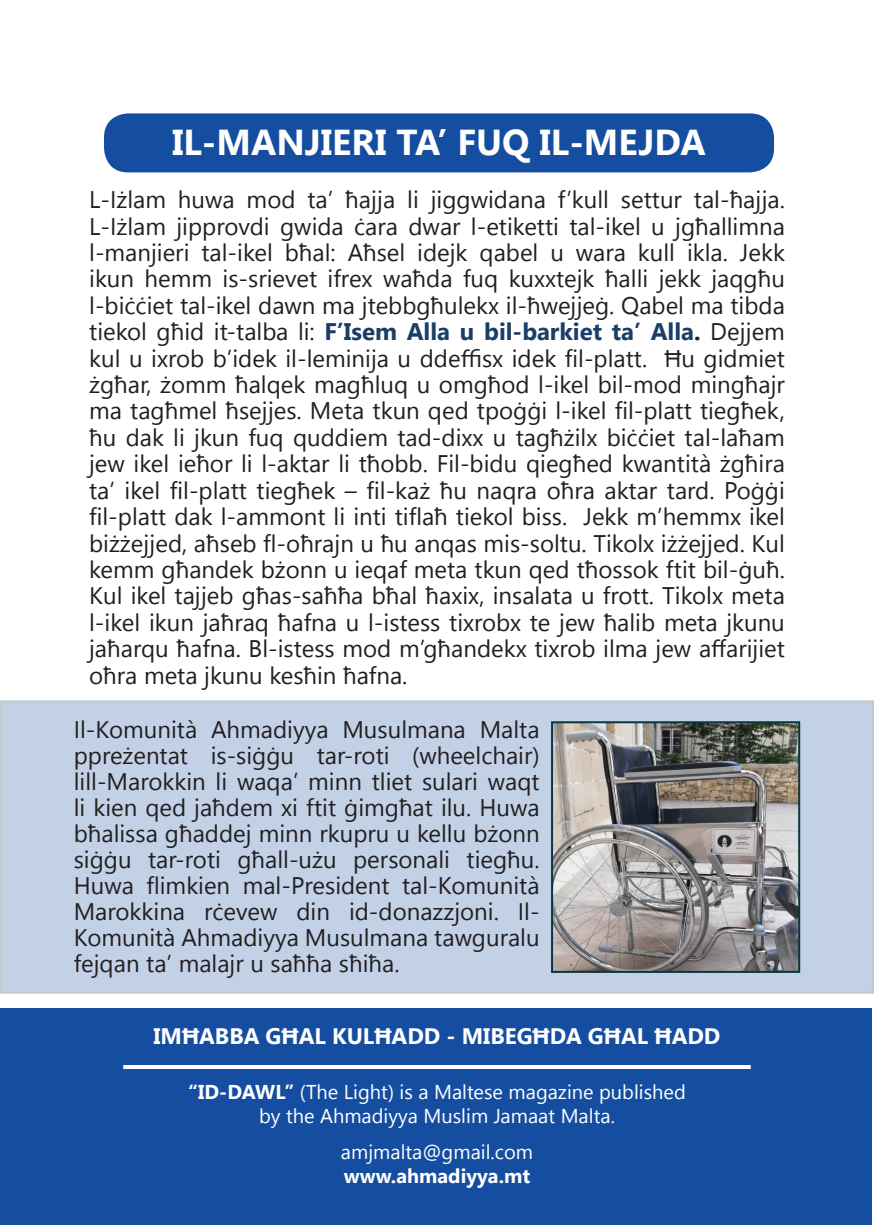
<style>
.page{position:relative;width:874px;height:1225px;background:#fff}
.page>*{position:absolute;margin:0;border:0;box-sizing:border-box;transform-origin:0 0}
.t1{font:700 36px "Segoe UI";color:#fff}
.t2{font:24px/26.4px "Segoe UI";color:#231f20;text-align:justify}
.t3{font:700 22.4px "Segoe UI";color:#fff}
.t4{font:20px/24px "Segoe UI";color:#fff;text-align:center}
.t5{font:700 20px "Segoe UI";color:#fff}
.s1{font-weight:700;color:#1a3e66}
.s2{font-weight:700}
</style>
<div class="page">
<div style="left:0;top:1008px;width:871px;height:217px;background:#154ea1"></div>
<hr style="left:123px;top:1065px;width:627px;height:4px;background:#fff">
<div style="left:104px;top:113px;width:669px;height:59px;background:#154ea1;border-radius:24px"></div>
<div style="left:0;top:700px;width:873px;height:293px;background:#c2d1e6"></div>
<img style="left:553px;top:724px;width:243px;height:246px">
<div style="left:550px;top:721px;width:249px;height:252px;border:2px solid #0c353c"></div>
<h1 class="t1" style="left:172px;top:117px;width:535px">IL-MANJIERI TA’ FUQ IL-MEJDA</h1>
<p class="t2" style="left:89px;top:186px;width:697px">L-Iżlam huwa mod ta’ ħajja li jiggwidana f’kull settur tal-ħajja.<br>L-Iżlam jipprovdi gwida ċara dwar l-etiketti tal-ikel u jgħallimna l-manjieri tal-ikel bħal: Aħsel idejk qabel u wara kull ikla. Jekk ikun hemm is-srievet ifrex waħda fuq kuxxtejk ħalli jekk jaqgħu l-biċċiet tal-ikel dawn ma jtebbgħulekx il-ħwejjeġ. Qabel ma tibda tiekol għid it-talba li: <span class="s1">F’Isem Alla u bil-barkiet ta’ Alla</span><span class="s2">.</span> Dejjem kul u ixrob b’idek il-leminija u ddeffisx idek fil-platt. Ħu gidmiet żgħar, żomm ħalqek magħluq u omgħod l-ikel bil-mod mingħajr ma tagħmel ħsejjes. Meta tkun qed tpoġġi l-ikel fil-platt tiegħek, ħu dak li jkun fuq quddiem tad-dixx u tagħżilx biċċiet tal-laħam jew ikel ieħor li l-aktar li tħobb. Fil-bidu qiegħed kwantità żgħira ta’ ikel fil-platt tiegħek – fil-każ ħu naqra oħra aktar tard. Poġġi fil-platt dak l-ammont li inti tiflaħ tiekol biss. Jekk m’hemmx ikel biżżejjed, aħseb fl-oħrajn u ħu anqas mis-soltu. Tikolx iżżejjed. Kul kemm għandek bżonn u ieqaf meta tkun qed tħossok ftit bil-ġuħ.<br>Kul ikel tajjeb għas-saħħa bħal ħaxix, insalata u frott. Tikolx meta l-ikel ikun jaħraq ħafna u l-istess tixrobx te jew ħalib meta jkunu jaħarqu ħafna. Bl-istess mod m’għandekx tixrob ilma jew affarijiet oħra meta jkunu kesħin ħafna.</p>
<p class="t2" style="left:74px;top:716px;width:467px">Il-Komunità Ahmadiyya Musulmana Malta ppreżentat is-siġġu tar-roti (wheelchair) lill-Marokkin li waqa’ minn tliet sulari waqt li kien qed jaħdem xi ftit ġimgħat ilu. Huwa bħalissa għaddej minn rkupru u kellu bżonn siġġu tar-roti għall-użu personali tiegħu.<br>Huwa flimkien mal-President tal-Komunità Marokkina rċevew din id-donazzjoni. Il-Komunità Ahmadiyya Musulmana tawguralu fejqan ta’ malajr u saħħa sħiħa.</p>
<p class="t3" style="left:153px;top:1020px;width:62px">Imħabba</p>
<p class="t3" style="left:265px;top:1020px;width:143px">għal Kulħadd</p>
<p class="t3" style="left:446px;top:1020px;width:30px">- mibe</p>
<p class="t3" style="left:516px;top:1020px;width:172px">għda għal ħadd</p>
<p class="t4" style="left:188px;top:1079px;width:498px"><span class="s2">“ID-DAWL”</span> (The Light) is a Maltese magazine published by the Ahmadiyya Muslim Jamaat Malta.</p>
<p class="t4" style="left:341px;top:1139px;width:193px">amjmalta@gmail.com</p>
<p class="t5" style="left:343px;top:1161px;width:188px">www.ahmadiyya.mt</p>
</div>
